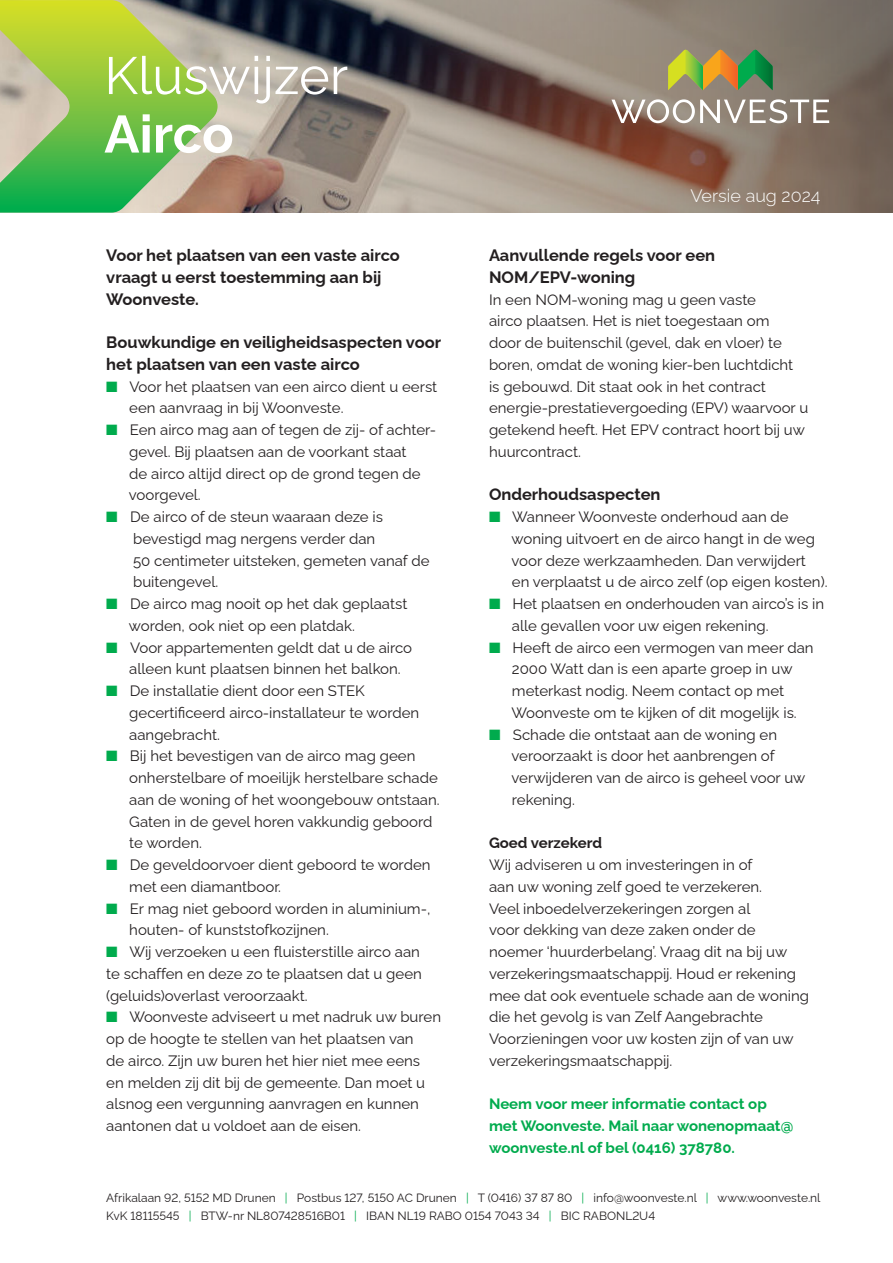
<style>
.page{position:relative;width:893px;height:1263px;background:#fff}
.page>*{position:absolute;margin:0;border:0;box-sizing:border-box;transform-origin:0 0}
.t1{font:52.35px "Raleway";color:#fff}
.t2{font:700 52.35px "Raleway";color:#fff}
.t3{font:300 18px "Raleway";color:#fff}
.plat{font:700 16.5px/21.8px "Raleway";color:#231f20}
.plat-2{font:15px/21.8px "Raleway";color:#231f20}
.plat-3{font:700 15px/21.8px "Raleway";color:#00ab4d}
.plat-4{font:700 15px "Raleway";color:#231f20}
.t4{font:12px "Raleway";color:#231f20}
.s1{color:#00ab4d}
</style>
<div class="page">
<svg style="left:218px;top:0;width:675px;height:213px;background:#87796f"></svg>
<svg style="left:0;top:0;width:218px;height:213px;background:#90bd61"></svg>
<svg style="left:611px;top:99px;width:218px;height:24px"></svg>
<svg style="left:668px;top:50px;width:105px;height:40px;background:#8b984c"></svg>
<p class="t1" style="left:104px;top:34px;width:245px">Kluswijzer</p>
<p class="t2" style="left:104px;top:92px;width:131px">Airco</p>
<p class="plat" style="left:106px;top:242px;width:295px">Voor het plaatsen van een vaste airco vraagt u eerst toestemming aan bij<br>Woonveste.</p>
<p class="plat" style="left:106px;top:329px;width:336px">Bouwkundige en veiligheidsaspecten voor het plaatsen van een vaste airco</p>
<p class="plat-2" style="left:106px;top:374px;width:332px"><span class="s1">■</span> Voor het plaatsen van een airco dient u eerst</p>
<p class="plat-2" style="left:129px;top:395px;width:216px">een aanvraag in bij Woonveste.</p>
<p class="plat-2" style="left:106px;top:417px;width:331px"><span class="s1">■</span> Een airco mag aan of tegen de zij- of achter-</p>
<p class="plat-2" style="left:129px;top:439px;width:279px">gevel. Bij plaatsen aan de voorkant staat</p>
<p class="plat-2" style="left:129px;top:461px;width:293px">de airco altijd direct op de grond tegen de</p>
<p class="plat-2" style="left:129px;top:482px;width:73px">voorgevel.</p>
<p class="plat-2" style="left:106px;top:504px;width:278px"><span class="s1">■</span> De airco of de steun waaraan deze is</p>
<p class="plat-2" style="left:133px;top:526px;width:244px">bevestigd mag nergens verder dan</p>
<p class="plat-2" style="left:133px;top:548px;width:298px">50 centimeter uitsteken, gemeten vanaf de</p>
<p class="plat-2" style="left:133px;top:569px;width:87px">buitengevel.</p>
<p class="plat-2" style="left:106px;top:591px;width:303px"><span class="s1">■</span> De airco mag nooit op het dak geplaatst</p>
<p class="plat-2" style="left:129px;top:613px;width:228px">worden, ook niet op een platdak.</p>
<p class="plat-2" style="left:106px;top:635px;width:307px"><span class="s1">■</span> Voor appartementen geldt dat u de airco</p>
<p class="plat-2" style="left:129px;top:656px;width:273px">alleen kunt plaatsen binnen het balkon.</p>
<p class="plat-2" style="left:106px;top:678px;width:260px"><span class="s1">■</span> De installatie dient door een STEK</p>
<p class="plat-2" style="left:129px;top:700px;width:291px">gecertificeerd airco-installateur te worden</p>
<p class="plat-2" style="left:129px;top:722px;width:92px">aangebracht.</p>
<p class="plat-2" style="left:106px;top:743px;width:311px"><span class="s1">■</span> Bij het bevestigen van de airco mag geen</p>
<p class="plat-2" style="left:129px;top:765px;width:310px">onherstelbare of moeilijk herstelbare schade</p>
<p class="plat-2" style="left:129px;top:787px;width:312px">aan de woning of het woongebouw ontstaan.</p>
<p class="plat-2" style="left:129px;top:809px;width:305px">Gaten in de gevel horen vakkundig geboord</p>
<p class="plat-2" style="left:129px;top:830px;width:74px">te worden.</p>
<p class="plat-2" style="left:106px;top:852px;width:326px"><span class="s1">■</span> De geveldoorvoer dient geboord te worden</p>
<p class="plat-2" style="left:129px;top:874px;width:153px">met een diamantboor.</p>
<p class="plat-2" style="left:106px;top:896px;width:326px"><span class="s1">■</span> Er mag niet geboord worden in aluminium-,</p>
<p class="plat-2" style="left:129px;top:917px;width:201px">houten- of kunststofkozijnen.</p>
<p class="plat-2" style="left:106px;top:939px;width:317px"><span class="s1">■</span> Wij verzoeken u een fluisterstille airco aan te schaffen en deze zo te plaatsen dat u geen (geluids)overlast veroorzaakt.</p>
<p class="plat-2" style="left:106px;top:1004px;width:336px"><span class="s1">■</span> Woonveste adviseert u met nadruk uw buren op de hoogte te stellen van het plaatsen van<br>de airco. Zijn uw buren het hier niet mee eens en melden zij dit bij de gemeente. Dan moet u alsnog een vergunning aanvragen en kunnen aantonen dat u voldoet aan de eisen.</p>
<p class="t3" style="left:691px;top:181px;width:131px">Versie aug 2024</p>
<p class="plat" style="left:489px;top:242px;width:228px">Aanvullende regels voor een</p>
<p class="plat" style="left:489px;top:264px;width:148px">NOM/EPV-woning</p>
<p class="plat-2" style="left:489px;top:287px;width:321px">In een NOM-woning mag u geen vaste<br>airco plaatsen. Het is niet toegestaan om<br>door de buitenschil (gevel, dak en vloer) te boren, omdat de woning kier-ben luchtdicht<br>is gebouwd. Dit staat ook in het contract energie-prestatievergoeding (EPV) waarvoor u getekend heeft. Het EPV contract hoort bij uw huurcontract.</p>
<p class="plat" style="left:489px;top:482px;width:173px">Onderhoudsaspecten</p>
<p class="plat-2" style="left:489px;top:504px;width:301px"><span class="s1">■</span> Wanneer Woonveste onderhoud aan de</p>
<p class="plat-2" style="left:512px;top:526px;width:305px">woning uitvoert en de airco hangt in de weg</p>
<p class="plat-2" style="left:512px;top:548px;width:296px">voor deze werkzaamheden. Dan verwijdert</p>
<p class="plat-2" style="left:512px;top:569px;width:317px">en verplaatst u de airco zelf (op eigen kosten).</p>
<p class="plat-2" style="left:489px;top:591px;width:337px"><span class="s1">■</span> Het plaatsen en onderhouden van airco’s is in</p>
<p class="plat-2" style="left:512px;top:613px;width:258px">alle gevallen voor uw eigen rekening.</p>
<p class="plat-2" style="left:489px;top:635px;width:326px"><span class="s1">■</span> Heeft de airco een vermogen van meer dan</p>
<p class="plat-2" style="left:512px;top:656px;width:282px">2000 Watt dan is een aparte groep in uw</p>
<p class="plat-2" style="left:512px;top:678px;width:274px">meterkast nodig. Neem contact op met</p>
<p class="plat-2" style="left:511px;top:700px;width:287px">Woonveste om te kijken of dit mogelijk is.</p>
<p class="plat-2" style="left:489px;top:722px;width:290px"><span class="s1">■</span> Schade die ontstaat aan de woning en</p>
<p class="plat-2" style="left:512px;top:743px;width:265px">veroorzaakt is door het aanbrengen of</p>
<p class="plat-2" style="left:512px;top:765px;width:295px">verwijderen van de airco is geheel voor uw</p>
<p class="plat-2" style="left:512px;top:787px;width:65px">rekening.</p>
<p class="plat-4" style="left:489px;top:831px;width:115px">Goed verzekerd</p>
<p class="plat-2" style="left:489px;top:852px;width:322px">Wij adviseren u om investeringen in of<br>aan uw woning zelf goed te verzekeren.<br>Veel inboedelverzekeringen zorgen al<br>voor dekking van deze zaken onder de noemer ‘huurderbelang’. Vraag dit na bij uw verzekeringsmaatschappij. Houd er rekening mee dat ook eventuele schade aan de woning die het gevolg is van Zelf Aangebrachte Voorzieningen voor uw kosten zijn of van uw verzekeringsmaatschappij.</p>
<p class="plat-3" style="left:489px;top:1091px;width:306px">Neem voor meer informatie contact op met Woonveste. Mail naar wonenopmaat@ woonveste.nl of bel (0416) 378780.</p>
<p class="t4" style="left:106px;top:1189px;width:716px">Afrikalaan 92, 5152 MD Drunen <span class="s1">|</span> Postbus 127, 5150 AC Drunen <span class="s1">|</span> T (0416) 37 87 80 <span class="s1">|</span> info@woonveste.nl <span class="s1">|</span> www.woonveste.nl</p>
<p class="t4" style="left:106px;top:1207px;width:550px">KvK 18115545 <span class="s1">|</span> BTW-nr NL807428516B01 <span class="s1">|</span> IBAN NL19 RABO 0154 7043 34 <span class="s1">|</span> BIC RABONL2U4</p>
</div>
